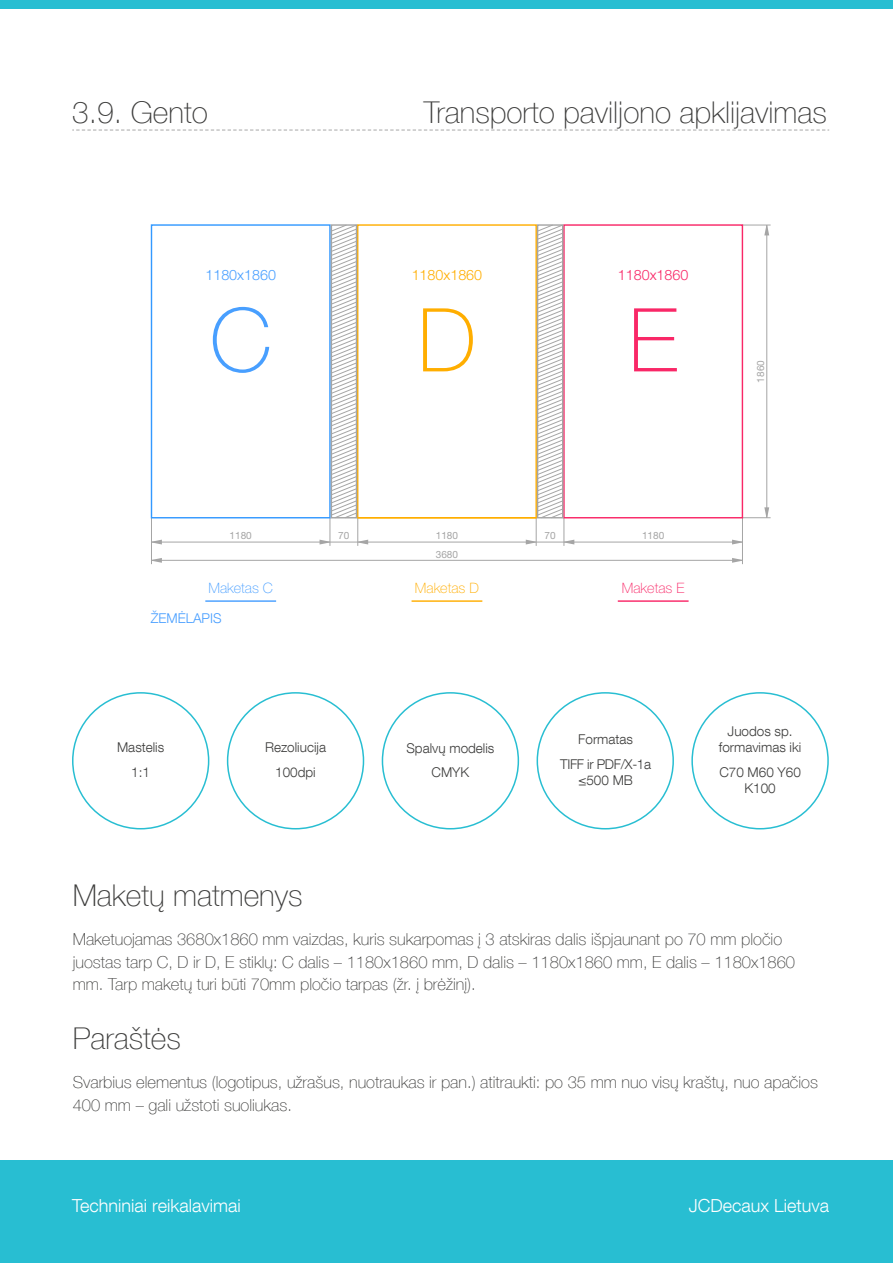
<style>
.page{position:relative;width:893px;height:1263px;background:#fff}
.page>*{position:absolute;margin:0;border:0;box-sizing:border-box;transform-origin:0 0}
.t1{font:100 88.2px "Helvetica Neue LT Pro";color:#489fff}
.t2{font:100 88.2px "Helvetica Neue LT Pro";color:#ffae00}
.t3{font:100 88.2px "Helvetica Neue LT Pro";color:#f92767}
.text_heading{font:100 30px "Helvetica Neue LT Com";color:#3c3c3b}
.t4{font:300 18px "Helvetica Neue LT Com";color:#fff}
.text_11pt{font:100 16.5px/22.5px "Helvetica Neue LT Com";color:#3c3c3b}
.t5{font:300 14.25px "Helvetica Neue LT Pro";color:#489fff}
.t6{font:300 14.25px "Helvetica Neue LT Pro";color:#ffae00}
.t7{font:300 14.25px "Helvetica Neue LT Pro";color:#f92767}
.t8{font:100 14.25px "Helvetica Neue LT Pro";color:#489fff}
.t9{font:100 14.25px "Helvetica Neue LT Pro";color:#ffae00}
.t10{font:100 14.25px "Helvetica Neue LT Pro";color:#f92767}
.Bubble_text{font:300 13.5px/16.2px "Helvetica Neue LT Com";color:#3c3c3b;text-align:center}
.Bubble_text-2{font:300 13.5px/16.2px "Helvetica Neue LT Com";letter-spacing:-.025em;color:#3c3c3b;text-align:center}
.Bubble_text-3{font:300 13.5px "Helvetica Neue LT Com";color:#479eff}
.t11{font:10.05px "Helvetica Neue LT Pro";color:#a5a5a5}
</style>
<div class="page">
<div style="left:0;top:0;width:893px;height:9px;background:#28bed2"></div>
<div style="left:0;top:1161px;width:893px;height:102px;background:#28bed2"></div>
<svg style="left:72px;top:129px;width:757px;height:2px"></svg>
<hr style="left:151px;top:542px;width:591px;height:1px;background:#a5a5a5">
<hr style="left:151px;top:517px;width:1px;height:47px;background:#a5a5a5">
<hr style="left:742px;top:517px;width:1px;height:47px;background:#a5a5a5">
<hr style="left:151px;top:560px;width:591px;height:1px;background:#a5a5a5">
<svg style="left:152px;top:540px;width:10px;height:4px"></svg>
<svg style="left:732px;top:558px;width:10px;height:5px"></svg>
<svg style="left:732px;top:540px;width:10px;height:4px"></svg>
<svg style="left:152px;top:558px;width:10px;height:5px"></svg>
<hr style="left:205px;top:600px;width:71px;height:2px;background:#489fff">
<hr style="left:412px;top:600px;width:70px;height:2px;background:#ffae00">
<hr style="left:618px;top:600px;width:71px;height:2px;background:#f92767">
<hr style="left:766px;top:225px;width:1px;height:293px;background:#a5a5a5">
<svg style="left:743px;top:225px;width:28px;height:10px"></svg>
<svg style="left:743px;top:507px;width:28px;height:11px"></svg>
<div style="left:151px;top:224px;width:180px;height:294px;border:1px solid #39f"></div>
<div style="left:563px;top:224px;width:180px;height:294px;border:1px solid #f92767"></div>
<svg style="left:526px;top:224px;width:48px;height:322px"></svg>
<svg style="left:320px;top:224px;width:48px;height:322px"></svg>
<p class="text_heading" style="left:72px;top:95px;width:137px">3.9. Gento</p>
<p class="text_heading" style="left:424px;top:95px;width:405px">Transporto paviljono apklijavimas</p>
<p class="t5" style="left:205px;top:266px;width:72px">1180x1860</p>
<p class="t6" style="left:412px;top:266px;width:72px">1180x1860</p>
<p class="t7" style="left:618px;top:266px;width:72px">1180x1860</p>
<p class="t1" style="left:210px;top:290px;width:64px">C</p>
<p class="t2" style="left:418px;top:290px;width:60px">D</p>
<p class="t3" style="left:628px;top:290px;width:51px">E</p>
<p class="t11" style="left:755px;top:382px;width:24px;rotate:-90deg">1860</p>
<p class="t11" style="left:230px;top:530px;width:24px">1180</p>
<p class="t11" style="left:338px;top:530px;width:13px">70</p>
<p class="t11" style="left:436px;top:530px;width:24px">1180</p>
<p class="t11" style="left:545px;top:530px;width:13px">70</p>
<p class="t11" style="left:642px;top:530px;width:24px">1180</p>
<p class="t11" style="left:436px;top:548px;width:24px">3680</p>
<p class="t8" style="left:208px;top:580px;width:66px">Maketas C</p>
<p class="t9" style="left:415px;top:580px;width:66px">Maketas D</p>
<p class="t10" style="left:622px;top:580px;width:64px">Maketas E</p>
<p class="Bubble_text-3" style="left:151px;top:610px;width:72px">ŽEMĖLAPIS</p>
<p class="Bubble_text" style="left:117px;top:739px;width:49px">Mastelis</p>
<p class="Bubble_text" style="left:131px;top:764px;width:20px">1:1</p>
<p class="Bubble_text" style="left:265px;top:739px;width:63px">Rezoliucija</p>
<p class="Bubble_text" style="left:275px;top:764px;width:42px">100dpi</p>
<p class="Bubble_text" style="left:406px;top:739px;width:90px">Spalvų modelis</p>
<p class="Bubble_text" style="left:432px;top:764px;width:39px">CMYK</p>
<p class="Bubble_text" style="left:578px;top:731px;width:56px">Formatas</p>
<p class="Bubble_text-2" style="left:560px;top:756px;width:92px">TIFF ir PDF/X-1a ≤500 MB</p>
<p class="Bubble_text" style="left:719px;top:723px;width:84px">Juodos sp. formavimas iki</p>
<p class="Bubble_text" style="left:719px;top:764px;width:83px">C70 M60 Y60<br>K100</p>
<p class="text_heading" style="left:73px;top:877px;width:231px">Maketų matmenys</p>
<p class="text_11pt" style="left:73px;top:928px;width:724px">Maketuojamas 3680x1860 mm vaizdas, kuris sukarpomas į 3 atskiras dalis išpjaunant po 70 mm pločio juostas tarp C, D ir D, E stiklų: C dalis – 1180x1860 mm, D dalis – 1180x1860 mm, E dalis – 1180x1860 mm. Tarp maketų turi būti 70mm pločio tarpas (žr. į brėžinį).</p>
<p class="text_heading" style="left:73px;top:1020px;width:110px">Paraštės</p>
<p class="text_11pt" style="left:73px;top:1071px;width:747px">Svarbius elementus (logotipus, užrašus, nuotraukas ir pan.) atitraukti: po 35 mm nuo visų kraštų, nuo apačios<br>400 mm – gali užstoti suoliukas.</p>
<p class="t4" style="left:72px;top:1195px;width:170px">Techniniai reikalavimai</p>
<p class="t4" style="left:689px;top:1195px;width:142px">JCDecaux Lietuva</p>
</div>
